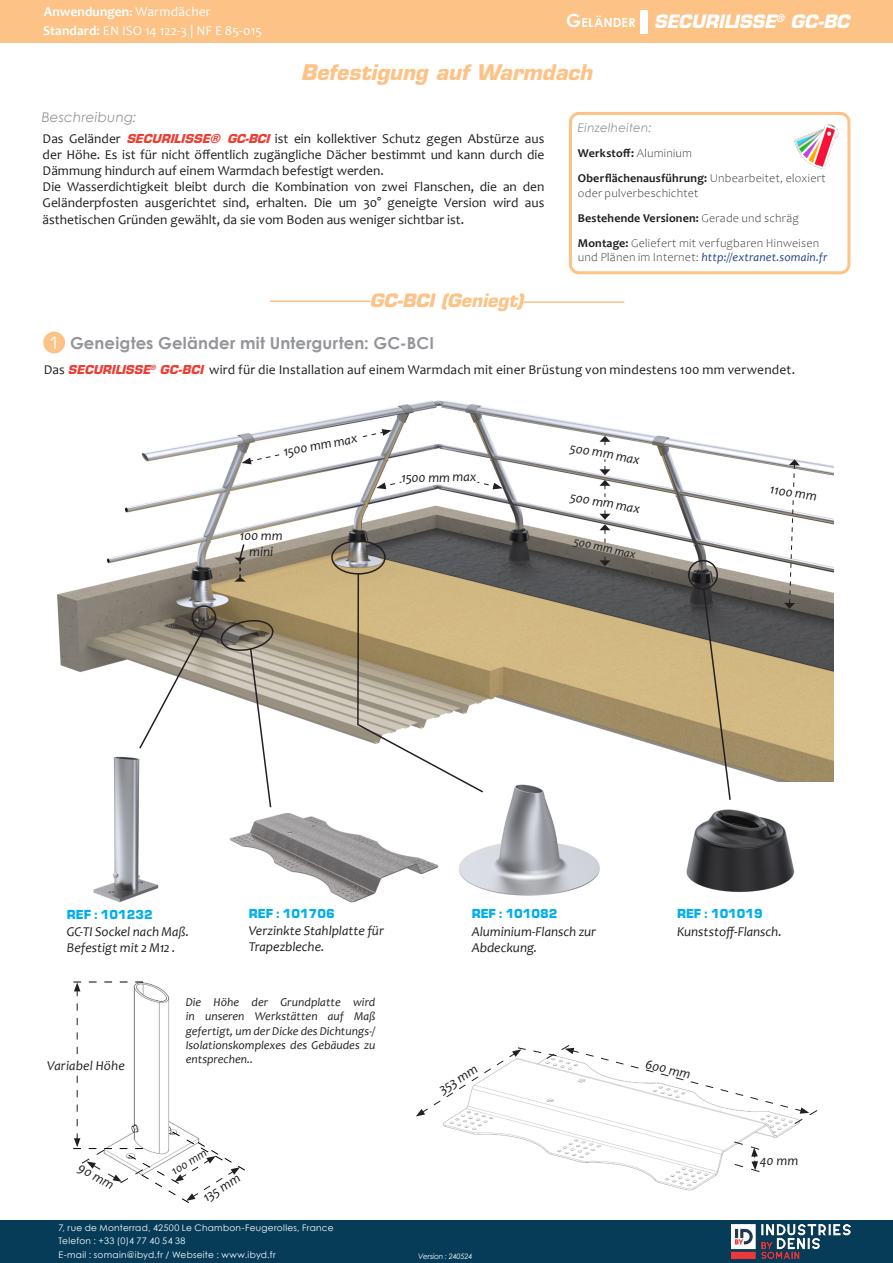
<style>
.page{position:relative;width:893px;height:1263px;background:#fff}
.page>*{position:absolute;margin:0;border:0;box-sizing:border-box;transform-origin:0 0}
.t1{font:italic 700 21px "Eurostile LT Std";letter-spacing:-.005em;color:#fcc286}
.t2{font:italic 700 18px "Eurostile LT Std";letter-spacing:-.01em;color:#fff}
.t3{font:italic 700 18px "Eurostile LT Std";color:#fcc286}
.t4{font:700 16.5px "Century Gothic";letter-spacing:.01em;color:#939598}
.t5{font:16.5px "Eurostile";color:#fff}
.t6{font:13.5px/16.2px "Candara";color:#231f20;text-align:justify}
.t7{font:italic 13.5px/16.2px "Candara";color:#231f20;text-align:center}
.t8{font:13.5px/18.9px "Candara";color:#fff}
.t9{font:900 13.5px "Eurostile Becker";color:#00aeef}
.t10{font:italic 13.5px "Century Gothic";letter-spacing:.015em;color:#939598}
.t11{font:italic 13.5px "Candara";letter-spacing:-.02em;color:#231f20}
.t12{font:700 12.6px "Century Gothic";letter-spacing:.01em;color:#fff}
.t13{font:300 12px/14.4px "Candara";letter-spacing:.02em;color:#231f20}
.t14{font:italic 12px/14.4px "Candara";letter-spacing:.005em;color:#231f20;text-align:justify}
.t15{font:700 12px "Candara";letter-spacing:.015em;color:#231f20}
.t16{font:italic 12px "Century Gothic";letter-spacing:.02em;color:#939598}
.t17{font:9px/13.5px "Century Gothic";letter-spacing:.03em;color:#fff}
.t18{font:italic 7.5px "Century Gothic";letter-spacing:-.025em;color:#fff}
.s1{font-weight:700}
.s2{font-weight:700;font-size:12px}
.s3{font-size:18px}
.s4{font-family:"Eurostile";font-weight:900;font-style:italic;color:#ee3e34}
.s5{font-weight:300}
.s6{font-weight:400;font-style:italic;color:#21428a}
.s7{font-family:"Eurostile LT Std";font-weight:700;font-style:italic;font-size:12px;color:#ee3e34}
</style>
<div class="page">
<div style="left:0;top:0;width:893px;height:43px;background:#fcc286"></div>
<div style="left:640px;top:10px;width:8px;height:23px;background:#fff"></div>
<div style="left:0;top:1220px;width:893px;height:43px;background:#073c59"></div>
<img style="left:731px;top:1224px;width:119px;height:35px">
<div style="left:569px;top:112px;width:281px;height:162px;border:3px solid #fcc286;border-radius:9px"></div>
<div style="left:43px;top:332px;width:22px;height:21px;background:#fcc286;border-radius:50%"></div>
<hr style="left:270px;top:300px;width:100px;height:2px;background:#fcc286">
<img style="left:794px;top:124px;width:45px;height:45px">
<hr style="left:524px;top:301px;width:100px;height:2px;background:#fcc286">
<img style="left:57px;top:400px;width:776px;height:381px">
<svg style="left:234px;top:543px;width:12px;height:39px"></svg>
<svg style="left:242px;top:429px;width:150px;height:35px"></svg>
<svg style="left:376px;top:471px;width:127px;height:18px"></svg>
<svg style="left:559px;top:436px;width:92px;height:130px"></svg>
<img style="left:686px;top:809px;width:109px;height:83px">
<img style="left:459px;top:784px;width:141px;height:112px">
<img style="left:443px;top:1124px;width:355px;height:67px">
<div style="left:192px;top:605px;width:24px;height:25px;border:2px solid #231f20;border-radius:50%"></div>
<div style="left:688px;top:560px;width:30px;height:30px;border:2px solid #231f20;border-radius:50%"></div>
<svg style="left:702px;top:587px;width:30px;height:213px"></svg>
<svg style="left:138px;top:627px;width:67px;height:123px"></svg>
<svg style="left:220px;top:619px;width:54px;height:189px"></svg>
<svg style="left:356px;top:572px;width:129px;height:222px"></svg>
<svg style="left:734px;top:1141px;width:26px;height:31px"></svg>
<svg style="left:416px;top:1045px;width:402px;height:79px"></svg>
<img style="left:62px;top:753px;width:137px;height:149px">
<img style="left:229px;top:813px;width:210px;height:90px">
<svg style="left:73px;top:982px;width:172px;height:221px"></svg>
<svg style="left:763px;top:459px;width:60px;height:150px"></svg>
<div style="left:331px;top:540px;width:55px;height:35px;border:2px solid #231f20;border-radius:50%"></div>
<p class="t8" style="left:43px;top:2px;width:220px"><span class="s1">Anwendungen</span><span class="s2">:</span> Warmdächer<br><span class="s1">Standard:</span> EN ISO 14 122-3 | NF E 85-015</p>
<p class="t12" style="left:566px;top:13px;width:71px"><span class="s3">G</span>ELÄNDER</p>
<p class="t1" style="left:301px;top:59px;width:293px">Befestigung auf Warmdach</p>
<h2 class="t2" style="left:654px;top:10px;width:197px">SECURILISSE<sup>®</sup> GC-BC</h2>
<p class="t10" style="left:42px;top:108px;width:96px">Beschreibung:</p>
<p class="t6" style="left:43px;top:130px;width:503px">Das Geländer <span class="s4">SECURILISSE® GC-BCI</span> ist ein kollektiver Schutz gegen Abstürze aus der Höhe. Es ist für nicht öffentlich zugängliche Dächer bestimmt und kann durch die Dämmung hindurch auf einem Warmdach befestigt werden.</p>
<p class="t6" style="left:43px;top:179px;width:503px">Die Wasserdichtigkeit bleibt durch die Kombination von zwei Flanschen, die an den Geländerpfosten ausgerichtet sind, erhalten. Die um 30° geneigte Version wird aus ästhetischen Gründen gewählt, da sie vom Boden aus weniger sichtbar ist.</p>
<p class="t3" style="left:370px;top:289px;width:155px">GC-BCI (Geniegt)</p>
<p class="t16" style="left:578px;top:119px;width:75px">Einzelheiten:</p>
<p class="t15" style="left:578px;top:146px;width:116px">Werkstoff: <span class="s5">Aluminium</span></p>
<p class="t13" style="left:578px;top:171px;width:249px"><span class="s1">Oberflächenausführung:</span> Unbearbeitet, eloxiert oder pulverbeschichtet</p>
<p class="t15" style="left:578px;top:210px;width:222px">Bestehende Versionen: <span class="s5">Gerade und schräg</span></p>
<p class="t13" style="left:578px;top:236px;width:251px"><span class="s1">Montage:</span> Geliefert mit verfugbaren Hinweisen und Plänen im Internet: <span class="s6">http://extranet.somain.fr</span></p>
<p class="t4" style="left:70px;top:330px;width:366px">Geneigtes Geländer mit Untergurten: GC-BCI</p>
<p class="t6" style="left:44px;top:361px;width:753px">Das <span class="s7">SECURILISSE</span><sup>®</sup> <span class="s7">GC-BCI</span> wird für die Installation auf einem Warmdach mit einer Brüstung von mindestens 100 mm verwendet.</p>
<p class="t5" style="left:48px;top:333px;width:13px">1</p>
<p class="t7" style="left:282px;top:444px;width:77px;rotate:-11deg">1500 mm max</p>
<p class="t11" style="left:401px;top:469px;width:77px">1500 mm max</p>
<p class="t7" style="left:571px;top:439px;width:72px;rotate:10deg">500 mm max</p>
<p class="t7" style="left:572px;top:488px;width:72px;rotate:10deg">500 mm max</p>
<p class="t7" style="left:240px;top:528px;width:44px">100 mm mini</p>
<p class="t14" style="left:575px;top:534px;width:65px;rotate:12deg">500 mm max</p>
<p class="t7" style="left:771px;top:481px;width:49px;rotate:9deg">1100 mm</p>
<p class="t9" style="left:67px;top:907px;width:87px">REF : 101232</p>
<p class="t9" style="left:249px;top:906px;width:87px">REF : 101706</p>
<p class="t9" style="left:472px;top:906px;width:87px">REF : 101082</p>
<p class="t9" style="left:677px;top:906px;width:87px">REF : 101019</p>
<p class="t7" style="left:67px;top:923px;width:124px">GC-TI Sockel nach Maß.</p>
<p class="t7" style="left:67px;top:940px;width:110px">Befestigt mit 2 M12 .</p>
<p class="t7" style="left:249px;top:922px;width:136px">Verzinkte Stahlplatte für</p>
<p class="t7" style="left:677px;top:923px;width:106px">Kunststoff-Flansch.</p>
<p class="t7" style="left:249px;top:939px;width:77px">Trapezbleche.</p>
<p class="t7" style="left:472px;top:923px;width:126px">Aluminium-Flansch zur</p>
<p class="t7" style="left:472px;top:939px;width:67px">Abdeckung.</p>
<p class="t7" style="left:47px;top:1058px;width:79px">Variabel Höhe</p>
<p class="t7" style="left:83px;top:1159px;width:40px;rotate:30deg">90 mm</p>
<p class="t14" style="left:186px;top:994px;width:191px">Die Höhe der Grundplatte wird in unseren Werkstätten auf Maß gefertigt, um der Dicke des Dichtungs-/ Isolationskomplexes des Gebäudes zu entsprechen..</p>
<p class="t14" style="left:169px;top:1166px;width:40px;rotate:-32deg">100 mm</p>
<p class="t7" style="left:200px;top:1192px;width:43px;rotate:-32deg">135 mm</p>
<p class="t17" style="left:58px;top:1221px;width:277px">7, rue de Monterrad, 42500 Le Chambon-Feugerolles, France<br>Telefon : +33 (0)4 77 40 54 38<br>E-mail : somain@ibyd.fr / Webseite : www.ibyd.fr</p>
<p class="t7" style="left:436px;top:1083px;width:44px;rotate:-32deg">353 mm</p>
<p class="t18" style="left:418px;top:1250px;width:56px">Version : 240524</p>
<p class="t7" style="left:648px;top:1056px;width:47px;rotate:14deg">600 mm</p>
<p class="t7" style="left:760px;top:1152px;width:40px">40 mm</p>
</div>
